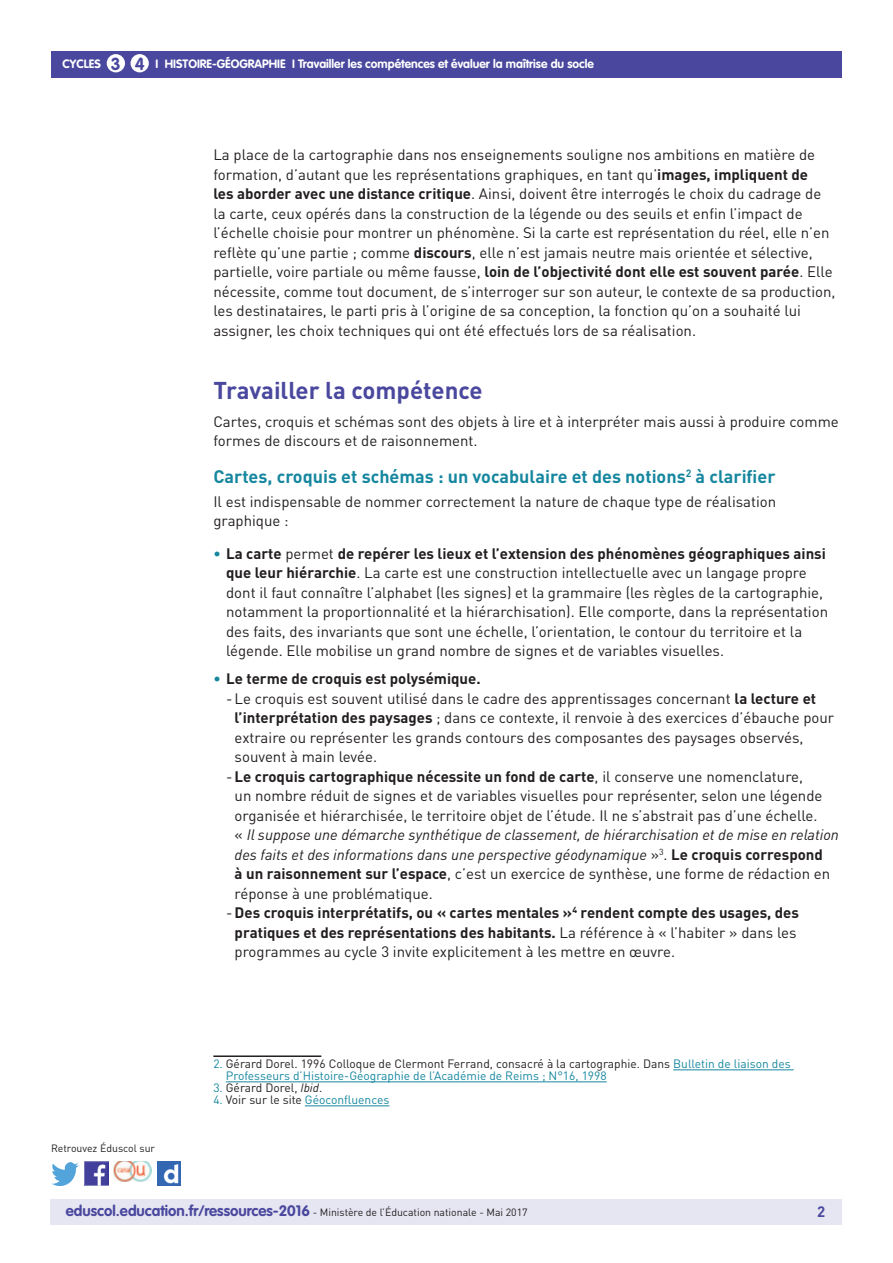
<style>
.page{position:relative;width:893px;height:1263px;background:#fff}
.page>*{position:absolute;margin:0;border:0;box-sizing:border-box;transform-origin:0 0}
.t1{font:700 24px "DIN Pro";letter-spacing:-.005em;color:#4a489e}
.t2{font:700 18px "DIN Pro";color:#16879f}
.t3{font:700 17.25px "VAG Rounded Std";color:#4a489e}
.t4{font:15px/19.5px "DIN Pro";color:#231f20}
.t5{font:700 15px "DIN Pro";color:#231f20}
.t6{font:italic 15px "DIN Pro";color:#231f20}
.t7{font:700 15px "DIN Pro";color:#4a489e}
.t8{font:12px/12px "DIN Pro";color:#16879f}
.t9{font:700 12px "VAG Rounded Std";color:#fff}
.t10{font:12px "DIN Pro";color:#231f20}
.t11{font:10.5px "DIN Pro";color:#231f20}
.s1{font-weight:700}
.s2{font-weight:700;color:#16879f}
.s3{color:#16879f}
.s4{font-weight:400}
.s5{font-style:normal}
.s6{font-weight:700;font-style:normal}
.s7{color:#231f20}
.s8{font-style:italic}
.s9{font-family:"VAG Rounded Std";font-weight:700;font-size:15px;color:#4a489e}
</style>
<div class="page">
<div style="left:50px;top:1199px;width:791px;height:26px;background:#e6e5f2"></div>
<div style="left:51px;top:51px;width:791px;height:27px;background:#4a489e"></div>
<div style="left:107px;top:54px;width:18px;height:18px;background:#fff;border-radius:50%"></div>
<div style="left:131px;top:54px;width:18px;height:18px;background:#fff;border-radius:50%"></div>
<img style="left:85px;top:1162px;width:23px;height:23px">
<img style="left:51px;top:1163px;width:28px;height:22px">
<img style="left:158px;top:1162px;width:22px;height:23px">
<img style="left:114px;top:1162px;width:38px;height:19px">
<hr style="left:213px;top:1055px;width:108px;height:2px;background:#231f20">
<hr style="left:673px;top:1069px;width:121px;height:1px;background:#16879f">
<hr style="left:226px;top:1081px;width:381px;height:1px;background:#16879f">
<hr style="left:305px;top:1105px;width:84px;height:1px;background:#16879f">
<p class="t9" style="left:63px;top:57px;width:40px">CYCLEs</p>
<p class="t9" style="left:156px;top:57px;width:120px">I Histoire-Géographie</p>
<p class="t3" style="left:111px;top:53px;width:35px">3 4</p>
<p class="t9" style="left:292px;top:57px;width:303px">I Travailler les compétences et évaluer la maîtrise du socle</p>
<p class="t4" style="left:213px;top:145px;width:624px">La place de la cartographie dans nos enseignements souligne nos ambitions en matière de formation, d’autant que les représentations graphiques, en tant qu’<span class="s1">images, impliquent de<br>les aborder avec une distance critique</span>. Ainsi, doivent être interrogés le choix du cadrage de la carte, ceux opérés dans la construction de la légende ou des seuils et enfin l’impact de l’échelle choisie pour montrer un phénomène. Si la carte est représentation du réel, elle n’en reflète qu’une partie ; comme <span class="s1">discours</span>, elle n’est jamais neutre mais orientée et sélective, partielle, voire partiale ou même fausse, <span class="s1">loin de l’objectivité dont elle est souvent parée</span>. Elle nécessite, comme tout document, de s’interroger sur son auteur, le contexte de sa production, les destinataires, le parti pris à l’origine de sa conception, la fonction qu’on a souhaité lui assigner, les choix techniques qui ont été effectués lors de sa réalisation.</p>
<h1 class="t1" style="left:213px;top:374px;width:271px">Travailler la compétence</h1>
<p class="t4" style="left:213px;top:411px;width:627px">Cartes, croquis et schémas sont des objets à lire et à interpréter mais aussi à produire comme formes de discours et de raisonnement.</p>
<p class="t2" style="left:213px;top:465px;width:564px">Cartes, croquis et schémas : un vocabulaire et des notions<sup>2</sup> à clarifier</p>
<p class="t4" style="left:213px;top:491px;width:564px">Il est indispensable de nommer correctement la nature de chaque type de réalisation graphique :</p>
<p class="t4" style="left:226px;top:543px;width:603px;text-indent:-13px"><span class="s2">•</span> <span class="s1">La carte</span> permet <span class="s1">de repérer les lieux et l’extension des phénomènes géographiques ainsi que leur hiérarchie</span>. La carte est une construction intellectuelle avec un langage propre dont il faut connaître l’alphabet (les signes) et la grammaire (les règles de la cartographie, notamment la proportionnalité et la hiérarchisation). Elle comporte, dans la représentation des faits, des invariants que sont une échelle, l’orientation, le contour du territoire et la légende. Elle mobilise un grand nombre de signes et de variables visuelles.</p>
<p class="t5" style="left:213px;top:669px;width:269px"><span class="s3">•</span> Le terme de croquis est polysémique.</p>
<p class="t4" style="left:226px;top:688px;width:592px">-Le croquis est souvent utilisé dans le cadre des apprentissages concernant <span class="s1">la lecture et</span></p>
<p class="t4" style="left:235px;top:708px;width:601px"><span class="s1">l’interprétation des paysages</span> ; dans ce contexte, il renvoie à des exercices d’ébauche pour</p>
<p class="t4" style="left:235px;top:727px;width:570px">extraire ou représenter les grands contours des composantes des paysages observés,</p>
<p class="t4" style="left:235px;top:747px;width:144px">souvent à main levée.</p>
<p class="t5" style="left:226px;top:766px;width:578px"><span class="s4">-</span>Le croquis cartographique nécessite un fond de carte<span class="s4">, il conserve une nomenclature,</span></p>
<p class="t4" style="left:235px;top:786px;width:589px">un nombre réduit de signes et de variables visuelles pour représenter, selon une légende</p>
<p class="t4" style="left:235px;top:805px;width:584px">organisée et hiérarchisée, le territoire objet de l’étude. Il ne s’abstrait pas d’une échelle.</p>
<p class="t6" style="left:235px;top:825px;width:606px"><span class="s5">«</span> Il suppose une démarche synthétique de classement, de hiérarchisation et de mise en relation</p>
<p class="t6" style="left:235px;top:845px;width:590px">des faits et des informations dans une perspective géodynamique <span class="s5">»</span><sup>3</sup><span class="s5">.</span> <span class="s6">Le croquis correspond</span></p>
<p class="t4" style="left:235px;top:864px;width:597px"><span class="s1">à un raisonnement sur l’espace</span>, c’est un exercice de synthèse, une forme de rédaction en</p>
<p class="t4" style="left:235px;top:883px;width:200px">réponse à une problématique.</p>
<p class="t5" style="left:226px;top:903px;width:574px"><span class="s4">-</span>Des croquis interprétatifs, ou « cartes mentales »<sup>4</sup> rendent compte des usages, des</p>
<p class="t5" style="left:235px;top:922px;width:563px">pratiques et des représentations des habitants. <span class="s4">La référence à « l’habiter » dans les</span></p>
<p class="t4" style="left:235px;top:942px;width:442px">programmes au cycle 3 invite explicitement à les mettre en œuvre.</p>
<p class="t11" style="left:51px;top:1141px;width:106px">Retrouvez Éduscol sur</p>
<p class="t8" style="left:226px;top:1058px;width:566px;text-indent:-12px">2. <span class="s7">Gérard Dorel. 1996 Colloque de Clermont Ferrand, consacré à la cartographie. Dans</span> Bulletin de liaison des<br>Professeurs d’Histoire-Géographie de l’Académie de Reims ; N°16, 1998</p>
<p class="t10" style="left:213px;top:1080px;width:110px"><span class="s3">3.</span> Gérard Dorel, <span class="s8">Ibid</span>.</p>
<p class="t8" style="left:213px;top:1094px;width:177px">4. <span class="s7">Voir sur le site</span> Géoconfluences</p>
<p class="t11" style="left:66px;top:1205px;width:463px"><span class="s9">eduscol.education.fr/ressources-2016</span> - Ministère de l’Éducation nationale - Mai 2017</p>
<p class="t7" style="left:817px;top:1201px;width:10px">2</p>
</div>
